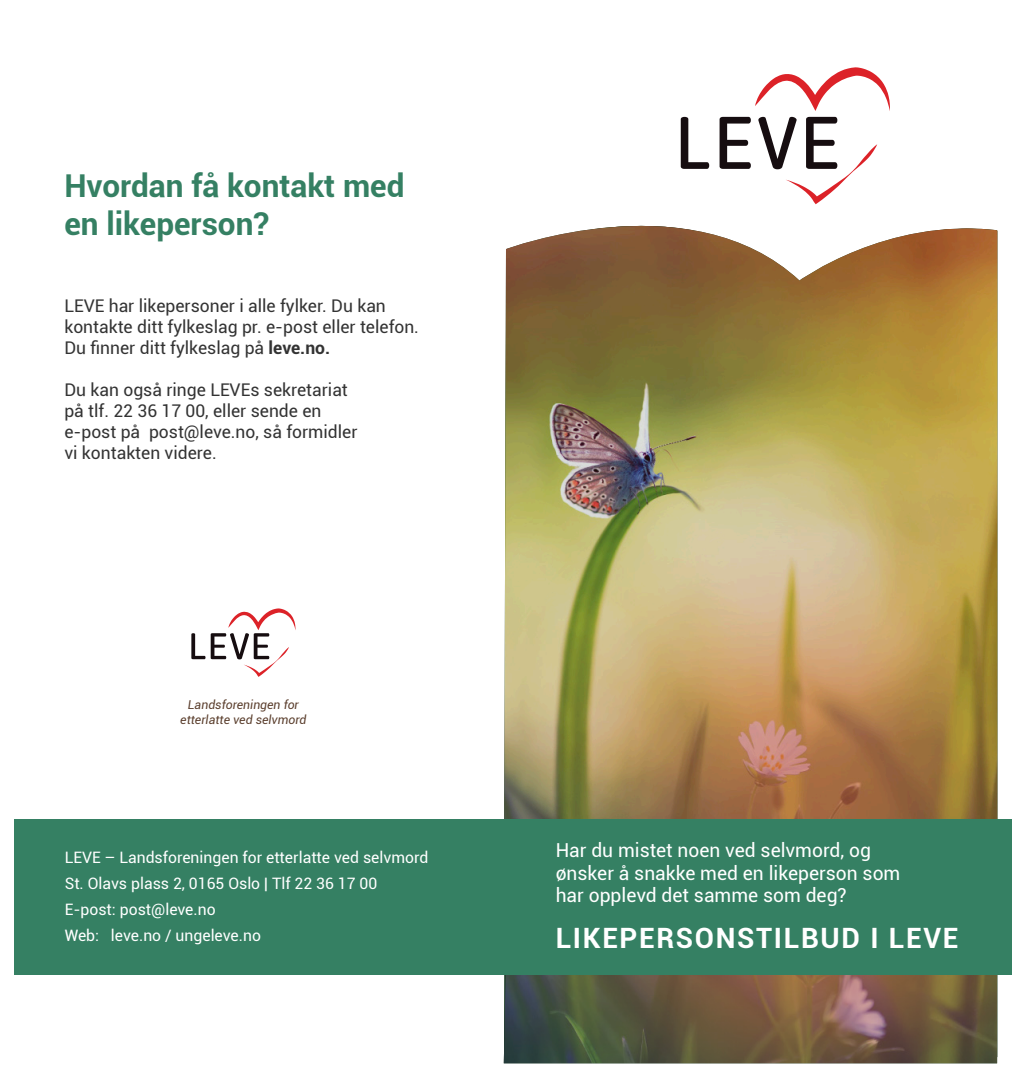
<style>
.page{position:relative;width:1012px;height:1072px;background:#fff}
.page>*{position:absolute;margin:0;border:0;box-sizing:border-box;transform-origin:0 0}
.t1{font:700 31.5px "Roboto";color:#358063}
.t2{font:700 28px "Roboto";letter-spacing:.06em;color:#fff}
.t3{font:19.25px "Roboto";color:#fff}
.t4{font:17.5px/21px "Roboto";color:#333}
.t5{font:15.75px "Roboto";color:#fff}
.t6{font:italic 12.25px/14.7px "Roboto";color:#5c402f;text-align:center}
.s1{font-weight:700}
</style>
<div class="page">
<img style="left:504px;top:225px;width:493px;height:593px">
<img style="left:504px;top:974px;width:493px;height:89px">
<svg style="left:755px;top:67px;width:135px;height:44px"></svg>
<svg style="left:681px;top:117px;width:28px;height:52px"></svg>
<svg style="left:720px;top:117px;width:31px;height:52px"></svg>
<svg style="left:758px;top:117px;width:119px;height:87px"></svg>
<svg style="left:191px;top:608px;width:104px;height:69px"></svg>
<div style="left:15px;top:818px;width:997px;height:156px;background:#358063"></div>
<p class="t1" style="left:64px;top:163px;width:342px">Hvordan få kontakt med</p>
<p class="t1" style="left:64px;top:201px;width:206px">en likeperson?</p>
<p class="t4" style="left:64px;top:294px;width:356px">LEVE har likepersoner i alle fylker. Du kan kontakte ditt fylkeslag pr. e-post eller telefon.<br>Du finner ditt fylkeslag på <span class="s1">leve.no.</span></p>
<p class="t4" style="left:64px;top:378px;width:285px">Du kan også ringe LEVEs sekretariat</p>
<p class="t4" style="left:64px;top:399px;width:259px">på tlf. 22 36 17 00, eller sende en</p>
<p class="t4" style="left:64px;top:420px;width:295px">e-post på post@leve.no, så formidler</p>
<p class="t4" style="left:64px;top:441px;width:154px">vi kontakten videre.</p>
<p class="t6" style="left:180px;top:697px;width:128px">Landsforeningen for etterlatte ved selvmord</p>
<p class="t5" style="left:65px;top:846px;width:365px">LEVE – Landsforeningen for etterlatte ved selvmord</p>
<p class="t5" style="left:65px;top:872px;width:314px">St. Olavs plass 2, 0165 Oslo | Tlf 22 36 17 00</p>
<p class="t5" style="left:65px;top:898px;width:152px">E-post: post@leve.no</p>
<p class="t5" style="left:65px;top:924px;width:198px">Web: leve.no / ungeleve.no</p>
<p class="t3" style="left:556px;top:836px;width:317px">Har du mistet noen ved selvmord, og</p>
<p class="t3" style="left:556px;top:859px;width:346px">ønsker å snakke med en likeperson som</p>
<p class="t3" style="left:556px;top:882px;width:293px">har opplevd det samme som deg?</p>
<p class="t2" style="left:556px;top:918px;width:404px">LIKEPERSONSTILBUD I LEVE</p>
</div>
